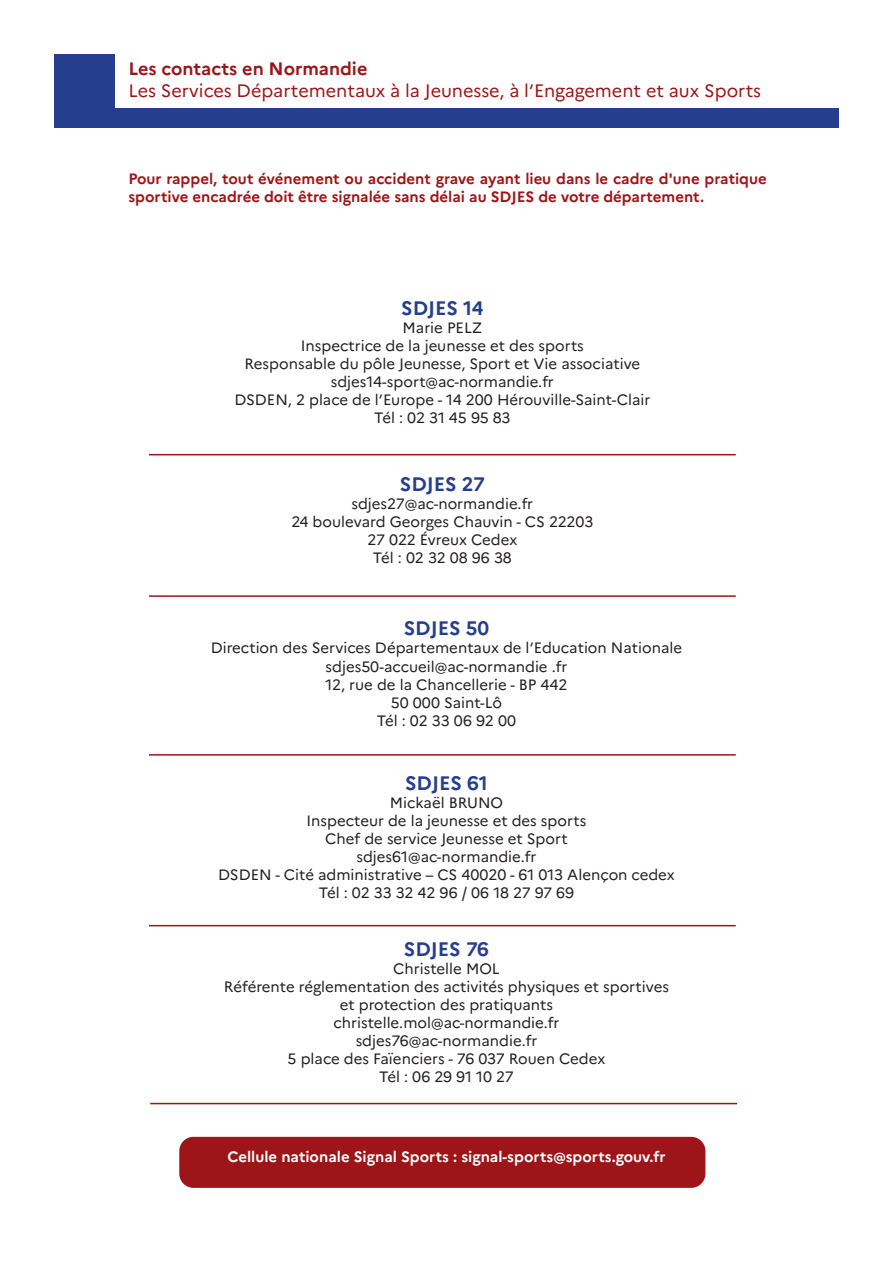
<style>
.page{position:relative;width:893px;height:1263px;background:#fff}
.page>*{position:absolute;margin:0;border:0;box-sizing:border-box;transform-origin:0 0}
.t1{font:700 19.5px "Marianne";color:#253f8e}
.t2{font:18px "Marianne";color:#9e1519}
.t3{font:700 18px "Marianne";color:#9e1519}
.t4{font:15px "Marianne";color:#231f20}
.t5{font:700 15px/18px "Marianne";color:#9e1519}
.t6{font:700 15px "Marianne";color:#fff}
</style>
<div class="page">
<div style="left:111px;top:108px;width:728px;height:19px;background:#253f8e"></div>
<div style="left:54px;top:54px;width:61px;height:73px;background:#253f8e"></div>
<hr style="left:149px;top:754px;width:587px;height:2px;background:#9e1519">
<hr style="left:149px;top:925px;width:587px;height:1px;background:#9e1519">
<hr style="left:149px;top:595px;width:587px;height:2px;background:#9e1519">
<hr style="left:150px;top:1103px;width:587px;height:1px;background:#9e1519">
<hr style="left:149px;top:454px;width:587px;height:1px;background:#9e1519">
<div style="left:179px;top:1137px;width:526px;height:51px;background:#9e1519;border-radius:14px"></div>
<p class="t3" style="left:128px;top:58px;width:241px">Les contacts en Normandie</p>
<p class="t2" style="left:128px;top:80px;width:634px">Les Services Départementaux à la Jeunesse, à l’Engagement et aux Sports</p>
<p class="t5" style="left:128px;top:170px;width:640px">Pour rappel, tout événement ou accident grave ayant lieu dans le cadre d'une pratique sportive encadrée doit être signalée sans délai au SDJES de votre département.</p>
<p class="t1" style="left:401px;top:296px;width:84px">SDJES 14</p>
<p class="t4" style="left:403px;top:319px;width:81px">Marie PELZ</p>
<p class="t4" style="left:301px;top:337px;width:285px">Inspectrice de la jeunesse et des sports</p>
<p class="t4" style="left:244px;top:355px;width:397px">Responsable du pôle Jeunesse, Sport et Vie associative</p>
<p class="t4" style="left:331px;top:373px;width:225px">sdjes14-sport@ac-normandie.fr</p>
<p class="t4" style="left:234px;top:391px;width:417px">DSDEN, 2 place de l’Europe - 14 200 Hérouville-Saint-Clair</p>
<p class="t4" style="left:374px;top:409px;width:138px">Tél : 02 31 45 95 83</p>
<p class="t1" style="left:400px;top:472px;width:86px">SDJES 27</p>
<p class="t4" style="left:351px;top:494px;width:183px">sdjes27@ac-normandie.fr</p>
<p class="t4" style="left:291px;top:512px;width:304px">24 boulevard Georges Chauvin - CS 22203</p>
<p class="t4" style="left:367px;top:530px;width:151px">27 022 Évreux Cedex</p>
<p class="t4" style="left:373px;top:548px;width:140px">Tél : 02 32 08 96 38</p>
<p class="t1" style="left:404px;top:617px;width:87px">SDJES 50</p>
<p class="t4" style="left:211px;top:639px;width:473px">Direction des Services Départementaux de l’Education Nationale</p>
<p class="t4" style="left:326px;top:657px;width:243px">sdjes50-accueil@ac-normandie .fr</p>
<p class="t4" style="left:325px;top:675px;width:243px">12, rue de la Chancellerie - BP 442</p>
<p class="t4" style="left:391px;top:693px;width:113px">50 000 Saint-Lô</p>
<p class="t4" style="left:377px;top:711px;width:141px">Tél : 02 33 06 92 00</p>
<p class="t1" style="left:405px;top:771px;width:84px">SDJES 61</p>
<p class="t4" style="left:390px;top:794px;width:115px">Mickaël BRUNO</p>
<p class="t4" style="left:307px;top:812px;width:281px">Inspecteur de la jeunesse et des sports</p>
<p class="t4" style="left:325px;top:830px;width:244px">Chef de service Jeunesse et Sport</p>
<p class="t4" style="left:356px;top:848px;width:181px">sdjes61@ac-normandie.fr</p>
<p class="t4" style="left:218px;top:866px;width:458px">DSDEN - Cité administrative – CS 40020 - 61 013 Alençon cedex</p>
<p class="t4" style="left:319px;top:884px;width:257px">Tél : 02 33 32 42 96 / 06 18 27 97 69</p>
<p class="t1" style="left:404px;top:937px;width:87px">SDJES 76</p>
<p class="t4" style="left:393px;top:959px;width:108px">Christelle MOL</p>
<p class="t4" style="left:224px;top:977px;width:447px">Référente réglementation des activités physiques et sportives</p>
<p class="t4" style="left:340px;top:995px;width:215px">et protection des pratiquants</p>
<p class="t4" style="left:334px;top:1013px;width:227px">christelle.mol@ac-normandie.fr</p>
<p class="t4" style="left:356px;top:1031px;width:183px">sdjes76@ac-normandie.fr</p>
<p class="t4" style="left:288px;top:1049px;width:319px">5 place des Faïenciers - 76 037 Rouen Cedex</p>
<p class="t4" style="left:379px;top:1067px;width:136px">Tél : 06 29 91 10 27</p>
<p class="t6" style="left:227px;top:1148px;width:440px">Cellule nationale Signal Sports : signal-sports@sports.gouv.fr</p>
</div>
